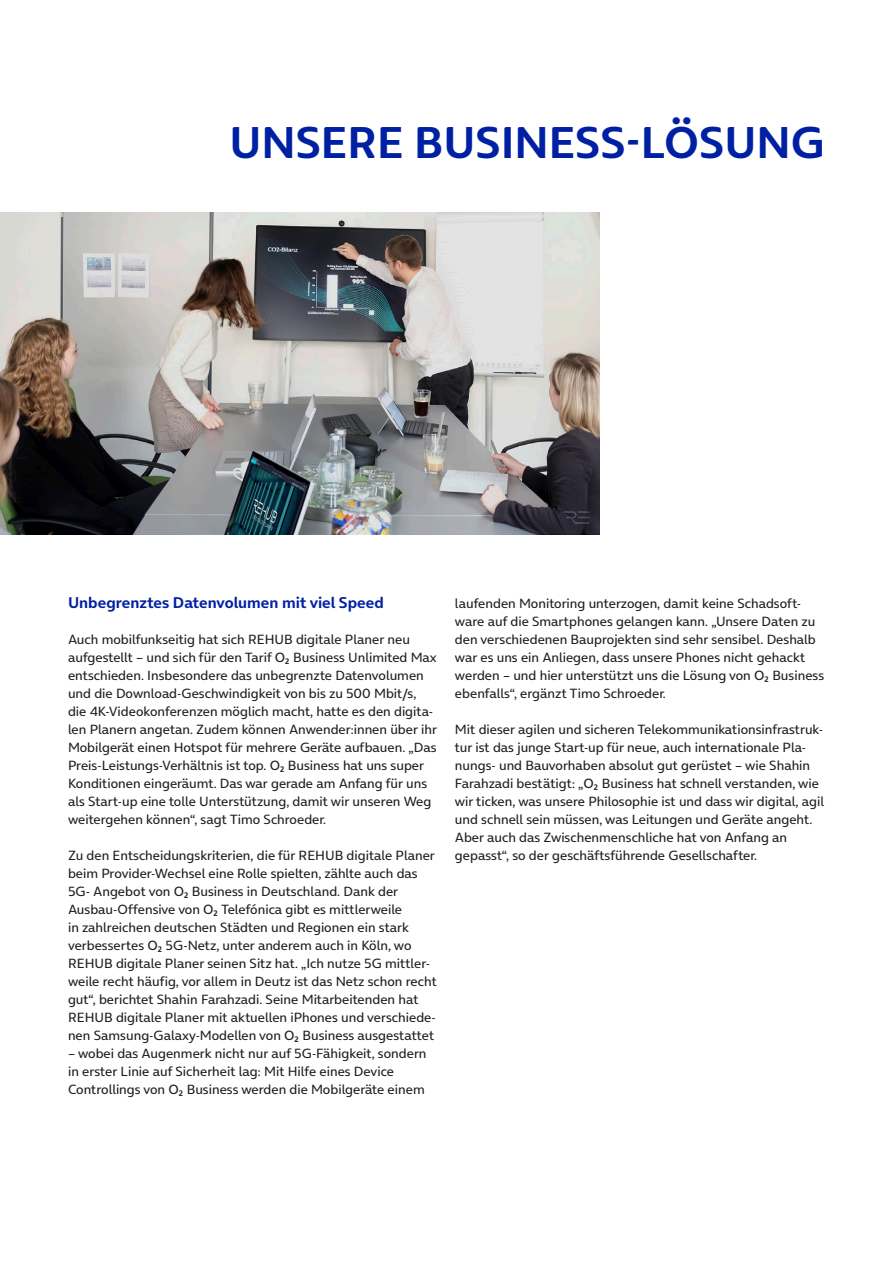
<style>
.page{position:relative;width:893px;height:1263px;background:#fff}
.page>*{position:absolute;margin:0;border:0;box-sizing:border-box;transform-origin:0 0}
.t1{font:700 45px "On Air";color:#0020a4}
.t2{font:700 15.75px "On Air";color:#0020a4}
.t3{font:13.5px/18px "On Air";color:#1f1f1f}
</style>
<div class="page">
<img style="left:0;top:212px;width:600px;height:323px">
<h1 class="t1" style="left:229px;top:104px;width:597px">UNSERE BUSINESS-LÖSUNG</h1>
<p class="t2" style="left:68px;top:589px;width:317px">Unbegrenztes Datenvolumen mit viel Speed</p>
<p class="t3" style="left:68px;top:629px;width:370px">Auch mobilfunkseitig hat sich REHUB digitale Planer neu aufgestellt – und sich für den Tarif π Business Unlimited Max entschieden. Insbesondere das unbegrenzte Datenvolumen und die Download-Geschwindigkeit von bis zu 500 Mbit/s, die 4K-Videokonferenzen möglich macht, hatte es den digita&shy;len Planern angetan. Zudem können Anwender:innen über ihr Mobilgerät einen Hotspot für mehrere Geräte aufbauen. „Das Preis-Leistungs-Verhältnis ist top. π Business hat uns super Konditionen eingeräumt. Das war gerade am Anfang für uns als Start-up eine tolle Unterstützung, damit wir unseren Weg weitergehen können“, sagt Timo Schroeder.</p>
<p class="t3" style="left:68px;top:845px;width:370px">Zu den Entscheidungskriterien, die für REHUB digitale Planer beim Provider-Wechsel eine Rolle spielten, zählte auch das 5G- Angebot von π Business in Deutschland. Dank der Ausbau-Offensive von π Telefónica gibt es mittlerweile<br>in zahlreichen deutschen Städten und Regionen ein stark verbessertes π 5G-Netz, unter anderem auch in Köln, wo REHUB digitale Planer seinen Sitz hat. „Ich nutze 5G mittler&shy;weile recht häufig, vor allem in Deutz ist das Netz schon recht gut“, berichtet Shahin Farahzadi. Seine Mitarbeitenden hat REHUB digitale Planer mit aktuellen iPhones und verschiede&shy;nen Samsung-Galaxy-Modellen von π Business ausgestattet</p>
<p class="t3" style="left:68px;top:1043px;width:360px">– wobei das Augenmerk nicht nur auf 5G-Fähigkeit, sondern in erster Linie auf Sicherheit lag: Mit Hilfe eines Device<br>Controllings von π Business werden die Mobilgeräte einem</p>
<p class="t3" style="left:455px;top:593px;width:371px">laufenden Monitoring unterzogen, damit keine Schadsoft&shy;ware auf die Smartphones gelangen kann. „Unsere Daten zu den verschiedenen Bauprojekten sind sehr sensibel. Deshalb war es uns ein Anliegen, dass unsere Phones nicht gehackt werden – und hier unterstützt uns die Lösung von π Business ebenfalls“, ergänzt Timo Schroeder.</p>
<p class="t3" style="left:455px;top:719px;width:370px">Mit dieser agilen und sicheren Telekommunikationsinfrastruk&shy;tur ist das junge Start-up für neue, auch internationale Pla&shy;nungs- und Bauvorhaben absolut gut gerüstet – wie Shahin Farahzadi bestätigt: „π Business hat schnell verstanden, wie wir ticken, was unsere Philosophie ist und dass wir digital, agil und schnell sein müssen, was Leitungen und Geräte angeht.<br>Aber auch das Zwischenmenschliche hat von Anfang an gepasst“, so der geschäftsführende Gesellschafter.</p>
</div>
